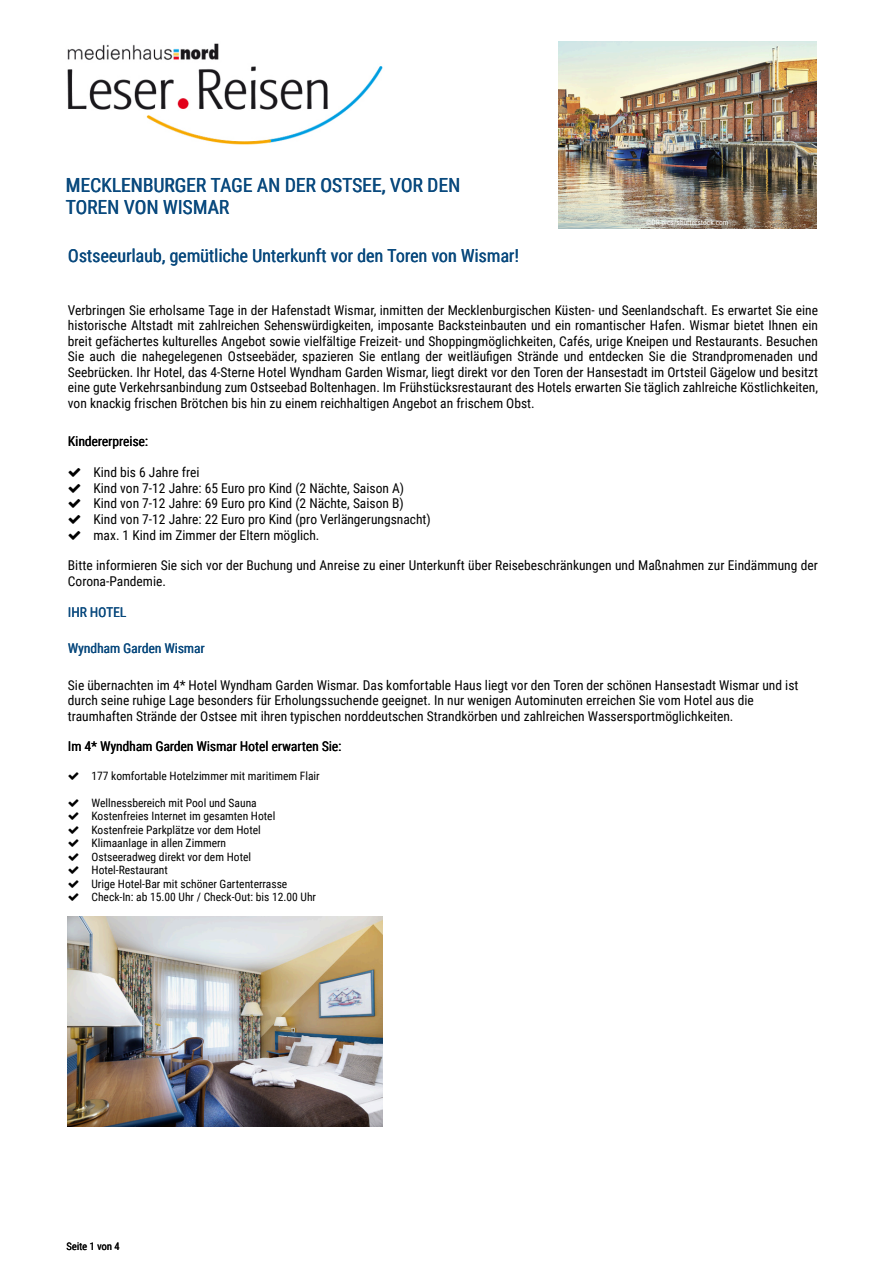
<style>
.page{position:relative;width:893px;height:1263px;background:#fff}
.page>*{position:absolute;margin:0;border:0;box-sizing:border-box;transform-origin:0 0}
.t1{font:19.5px/22.5px "Roboto Condensed";color:#0a4a7e}
.t2{font:18px "Roboto Condensed";color:#0a4a7e}
.t3{font:13.5px/15.5px "Roboto Condensed";color:#000}
.t4{font:13.5px "Roboto Condensed";color:#0a4a7e}
.t5{font:11.55px/13.5px "Roboto Condensed";color:#000}
.t6{font:10.5px "Roboto Condensed";color:#000}
.t7{font:7.5px "Roboto Condensed";color:#fff}
</style>
<div class="page">
<img style="left:68px;top:917px;width:314px;height:210px">
<img style="left:67px;top:43px;width:316px;height:102px">
<img style="left:558px;top:41px;width:258px;height:188px">
<h1 class="t1" style="left:66px;top:175px;width:396px">MECKLENBURGER TAGE AN DER OSTSEE, VOR DEN<br>TOREN VON WISMAR</h1>
<p class="t7" style="left:646px;top:219px;width:84px">©DR pics/shutterstock.com</p>
<h2 class="t2" style="left:68px;top:247px;width:452px">Ostseeurlaub, gemütliche Unterkunft vor den Toren von Wismar!</h2>
<p class="t3" style="left:68px;top:303px;width:751px;text-align:justify">Verbringen Sie erholsame Tage in der Hafenstadt Wismar, inmitten der Mecklenburgischen Küsten- und Seenlandschaft. Es erwartet Sie eine historische Altstadt mit zahlreichen Sehenswürdigkeiten, imposante Backsteinbauten und ein romantischer Hafen. Wismar bietet Ihnen ein breit gefächertes kulturelles Angebot sowie vielfältige Freizeit- und Shoppingmöglichkeiten, Cafés, urige Kneipen und Restaurants. Besuchen Sie auch die nahegelegenen Ostseebäder, spazieren Sie entlang der weitläufigen Strände und entdecken Sie die Strandpromenaden und Seebrücken. Ihr Hotel, das 4-Sterne Hotel Wyndham Garden Wismar, liegt direkt vor den Toren der Hansestadt im Ortsteil Gägelow und besitzt eine gute Verkehrsanbindung zum Ostseebad Boltenhagen. Im Frühstücksrestaurant des Hotels erwarten Sie täglich zahlreiche Köstlichkeiten, von knackig frischen Brötchen bis hin zu einem reichhaltigen Angebot an frischem Obst.</p>
<p class="t3" style="left:68px;top:434px;width:82px">Kindererpreise:</p>
<p class="t3" style="left:93px;top:465px;width:339px">Kind bis 6 Jahre frei<br>Kind von 7-12 Jahre: 65 Euro pro Kind (2 Nächte, Saison A)<br>Kind von 7-12 Jahre: 69 Euro pro Kind (2 Nächte, Saison B)<br>Kind von 7-12 Jahre: 22 Euro pro Kind (pro Verlängerungsnacht) max. 1 Kind im Zimmer der Eltern möglich.</p>
<p class="t3" style="left:68px;top:559px;width:751px">Bitte informieren Sie sich vor der Buchung und Anreise zu einer Unterkunft über Reisebeschränkungen und Maßnahmen zur Eindämmung der<br>Corona-Pandemie.</p>
<p class="t4" style="left:68px;top:606px;width:60px">IHR HOTEL</p>
<p class="t4" style="left:68px;top:642px;width:138px">Wyndham Garden Wismar</p>
<p class="t3" style="left:68px;top:678px;width:732px">Sie übernachten im 4* Hotel Wyndham Garden Wismar. Das komfortable Haus liegt vor den Toren der schönen Hansestadt Wismar und ist durch seine ruhige Lage besonders für Erholungssuchende geeignet. In nur wenigen Autominuten erreichen Sie vom Hotel aus die traumhaften Strände der Ostsee mit ihren typischen norddeutschen Strandkörben und zahlreichen Wassersportmöglichkeiten.</p>
<p class="t3" style="left:68px;top:740px;width:275px">Im 4* Wyndham Garden Wismar Hotel erwarten Sie:</p>
<p class="t5" style="left:92px;top:770px;width:230px">177 komfortable Hotelzimmer mit maritimem Flair</p>
<p class="t5" style="left:92px;top:797px;width:226px">Wellnessbereich mit Pool und Sauna Kostenfreies Internet im gesamten Hotel Kostenfreie Parkplätze vor dem Hotel Klimaanlage in allen Zimmern<br>Ostseeradweg direkt vor dem Hotel Hotel-Restaurant<br>Urige Hotel-Bar mit schöner Gartenterrasse Check-In: ab 15.00 Uhr / Check-Out: bis 12.00 Uhr</p>
<p class="t6" style="left:66px;top:1242px;width:55px">Seite 1 von 4</p>
</div>
